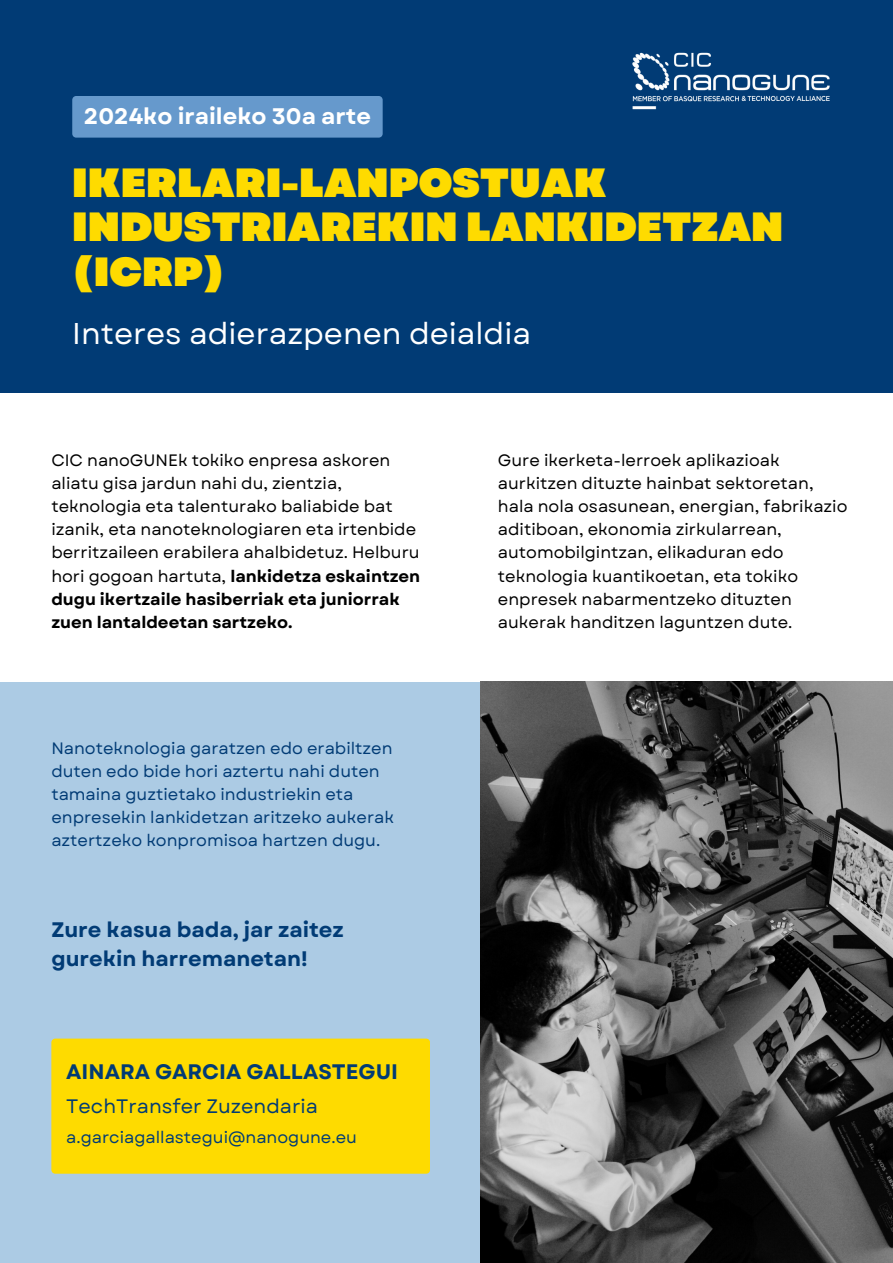
<style>
.page{position:relative;width:893px;height:1263px;background:#accbe4}
.page>*{position:absolute;margin:0;border:0;box-sizing:border-box;transform-origin:0 0}
.t1{font:900 40.72px/44.4px "Garet";color:#fedb00}
.t2{font:30px "Garet";color:#fff}
.t3{font:700 22.5px "Garet";color:#fff}
.t4{font:700 21px/29.2px "Garet";color:#013b75}
.t5{font:19.5px "Garet";color:#013b75}
.t6{font:16.5px/23.1px "Garet";color:#000}
.t7{font:16.5px/23.1px "Garet";color:#013b75}
.s1{font-weight:700}
</style>
<div class="page">
<div style="left:0;top:0;width:893px;height:393px;background:#013b75"></div>
<div style="left:0;top:393px;width:893px;height:288px;background:#fff"></div>
<div style="left:72px;top:96px;width:310px;height:42px;background:#69c"></div>
<img style="left:632px;top:52px;width:198px;height:58px">
<img style="left:481px;top:681px;width:412px;height:582px">
<div style="left:51px;top:1038px;width:379px;height:136px;background:#fedb00"></div>
<h4 class="t3" style="left:84px;top:100px;width:288px">2024ko iraileko 30a arte</h4>
<p class="t1" style="left:72px;top:160px;width:712px">IKERLARI-LANPOSTUAK<br>INDUSTRIAREKIN LANKIDETZAN (ICRP)</p>
<h2 class="t2" style="left:72px;top:312px;width:460px">Interes adierazpenen deialdia</h2>
<p class="t6" style="left:51px;top:449px;width:370px">CIC nanoGUNEk tokiko enpresa askoren aliatu gisa jardun nahi du, zientzia, teknologia eta talenturako baliabide bat izanik, eta nanoteknologiaren eta irtenbide berritzaileen erabilera ahalbidetuz. Helburu hori gogoan hartuta, <span class="s1">lankidetza eskaintzen dugu ikertzaile hasiberriak eta juniorrak zuen lantaldeetan sartzeko.</span></p>
<p class="t6" style="left:498px;top:449px;width:351px">Gure ikerketa-lerroek aplikazioak aurkitzen dituzte hainbat sektoretan, hala nola osasunean, energian, fabrikazio aditiboan, ekonomia zirkularrean, automobilgintzan, elikaduran edo teknologia kuantikoetan, eta tokiko enpresek nabarmentzeko dituzten aukerak handitzen laguntzen dute.</p>
<h4 class="t7" style="left:51px;top:737px;width:344px">Nanoteknologia garatzen edo erabiltzen duten edo bide hori aztertu nahi duten tamaina guztietako industriekin eta enpresekin lankidetzan aritzeko aukerak aztertzeko konpromisoa hartzen dugu.</h4>
<h3 class="t4" style="left:51px;top:915px;width:294px">Zure kasua bada, jar zaitez gurekin harremanetan!</h3>
<h5 class="t4" style="left:66px;top:1057px;width:333px">AINARA GARCIA GALLASTEGUI</h5>
<p class="t5" style="left:66px;top:1092px;width:253px">TechTransfer Zuzendaria</p>
<p class="t7" style="left:66px;top:1126px;width:292px">a.garciagallastegui@nanogune.eu</p>
</div>
